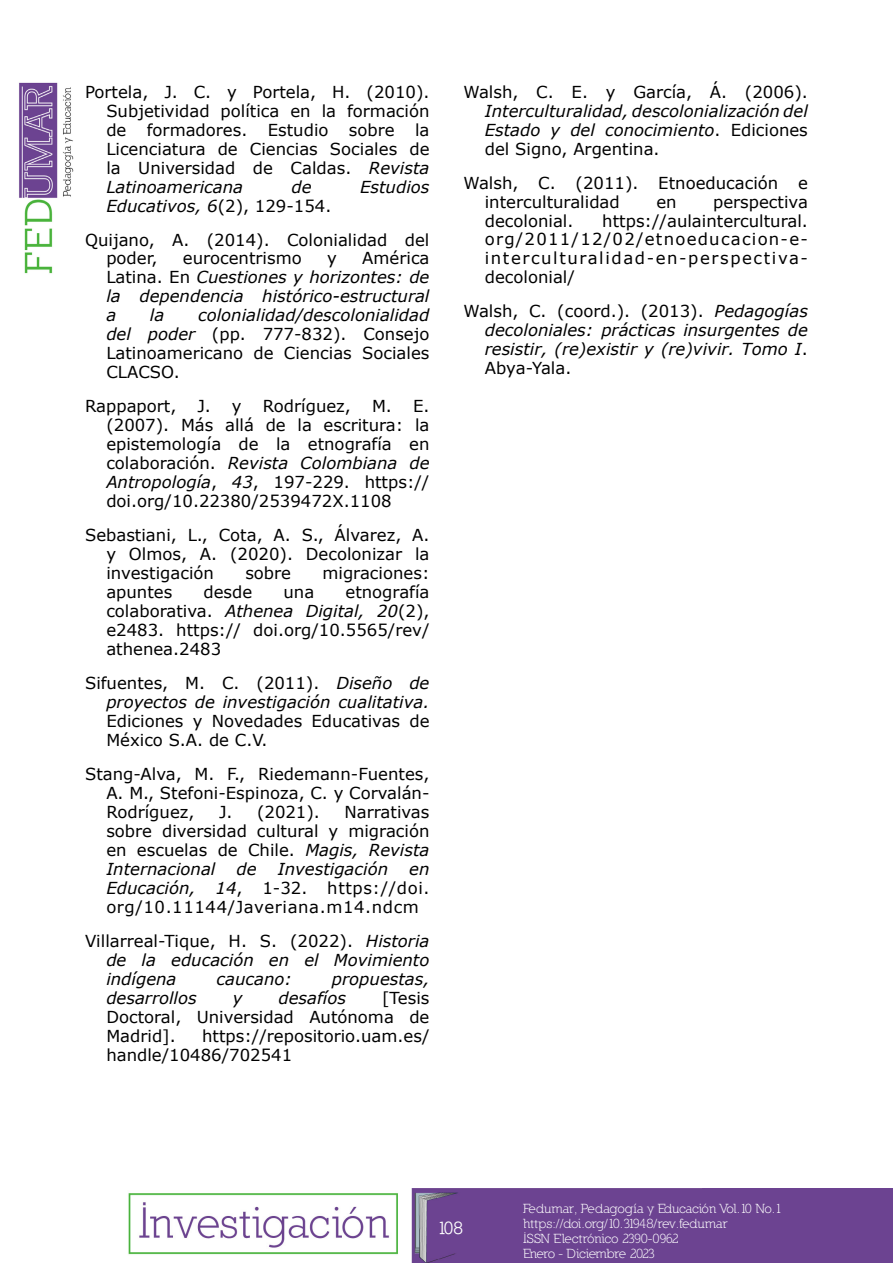
<style>
.page{position:relative;width:893px;height:1263px;background:#fff}
.page>*{position:absolute;margin:0;border:0;box-sizing:border-box;transform-origin:0 0}
.t1{font:700 18px "Nilland";color:#fff}
.t2{font:16.5px/18.9px "Verdana";color:#000;text-align:justify}
.t3{font:italic 16.5px/19px "Verdana";color:#000;text-align:justify}
.t4{font:13.5px/15px "Nilland";letter-spacing:-.035em;color:#fff}
.s1{font-style:italic}
.s2{font-style:normal}
</style>
<div class="page">
<div style="left:412px;top:1189px;width:481px;height:74px;background:#6c4391"></div>
<img style="left:19px;top:82px;width:55px;height:192px">
<img style="left:128px;top:1193px;width:270px;height:62px">
<p class="t2" style="left:106px;top:82px;width:325px;text-indent:-21px">Portela, J. C. y Portela, H. (2010).<br>Subjetividad política en la formación de formadores. Estudio sobre la Licenciatura de Ciencias Sociales de la Universidad de Caldas. <span class="s1">Revista Latinoamericana</span></p>
<p class="t3" style="left:292px;top:177px;width:22px">de</p>
<p class="t3" style="left:360px;top:177px;width:71px">Estudios</p>
<p class="t2" style="left:85px;top:188px;width:346px;line-height:33.9px;text-indent:21px"><span class="s1">Educativos, 6</span>(2), 129-154.<br>Quijano, A. (2014). Colonialidad del</p>
<p class="t2" style="left:106px;top:249px;width:53px">poder,</p>
<p class="t2" style="left:183px;top:249px;width:120px">eurocentrismo</p>
<p class="t2" style="left:327px;top:249px;width:11px">y</p>
<p class="t3" style="left:106px;top:249px;width:325px;text-indent:256px"><span class="s2">América Latina. En</span> Cuestiones y horizontes: de la dependencia histórico-estructural a</p>
<p class="t2" style="left:106px;top:306px;width:325px;text-indent:92px"><span class="s1">colonialidad/descolonialidad del poder</span> (pp. 777-832). Consejo Latinoamericano de Ciencias Sociales CLACSO.</p>
<p class="t2" style="left:85px;top:397px;width:93px">Rappaport,</p>
<p class="t2" style="left:197px;top:397px;width:46px">J. y</p>
<p class="t2" style="left:263px;top:397px;width:90px">Rodríguez,</p>
<p class="t3" style="left:150px;top:306px;width:16px">la</p>
<p class="t2" style="left:106px;top:397px;width:325px;text-indent:266px">M. E. (2007). Más allá de la escritura: la epistemología de la etnografía en colaboración. <span class="s1">Revista Colombiana de Antropología</span>, <span class="s1">43</span>, 197-229. https:// doi.org/10.22380/2539472X.1108</p>
<p class="t2" style="left:106px;top:526px;width:325px;text-indent:-21px">Sebastiani, L., Cota, A. S., Álvarez, A. y Olmos, A. (2020). Decolonizar la investigación</p>
<p class="t2" style="left:245px;top:563px;width:47px">sobre</p>
<p class="t2" style="left:322px;top:563px;width:109px">migraciones:</p>
<p class="t2" style="left:106px;top:582px;width:325px;text-indent:239px">etnografía colaborativa. <span class="s1">Athenea Digital, 20</span>(2), e2483. https:// doi.org/10.5565/rev/ athenea.2483</p>
<p class="t3" style="left:85px;top:673px;width:346px;text-align:right"><span class="s2">Sifuentes, M. C. (2011).</span> Diseño de proyectos de investigación cualitativa.</p>
<p class="t2" style="left:106px;top:711px;width:325px">Ediciones y Novedades Educativas de<br>México S.A. de C.V.</p>
<p class="t2" style="left:106px;top:764px;width:325px;text-indent:-21px">Stang-Alva, M. F., Riedemann-Fuentes, A. M., Stefoni-Espinoza, C. y Corvalán-Rodríguez,</p>
<p class="t2" style="left:106px;top:582px;width:68px">apuntes</p>
<p class="t2" style="left:204px;top:582px;width:50px">desde</p>
<p class="t2" style="left:284px;top:582px;width:32px">una</p>
<p class="t2" style="left:219px;top:802px;width:102px">J. (2021).</p>
<p class="t2" style="left:106px;top:802px;width:325px;text-indent:238px">Narrativas sobre diversidad cultural y migración en escuelas de Chile. <span class="s1">Magis, Revista Internacional</span></p>
<p class="t3" style="left:237px;top:859px;width:22px">de</p>
<p class="t3" style="left:278px;top:859px;width:112px">Investigación</p>
<p class="t2" style="left:106px;top:859px;width:325px;text-indent:303px"><span class="s1">en Educación, 14</span>, 1-32. https://doi. org/10.11144/Javeriana.m14.ndcm</p>
<p class="t3" style="left:106px;top:931px;width:325px;text-indent:-21px"><span class="s2">Villarreal-Tique, H. S. (2022).</span> Historia de la educación en el Movimiento indígena</p>
<p class="t3" style="left:217px;top:969px;width:77px">caucano:</p>
<p class="t3" style="left:332px;top:969px;width:99px">propuestas,</p>
<p class="t3" style="left:106px;top:988px;width:92px">desarrollos</p>
<p class="t3" style="left:233px;top:988px;width:11px">y</p>
<p class="t3" style="left:278px;top:988px;width:69px">desafíos</p>
<p class="t2" style="left:106px;top:988px;width:325px;text-indent:276px">[Tesis Doctoral, Universidad Autónoma de Madrid].</p>
<p class="t2" style="left:106px;top:1026px;width:325px;text-indent:96px">https://repositorio.uam.es/ handle/10486/702541</p>
<p class="t2" style="left:463px;top:82px;width:346px">Walsh, C. E. y García, Á. (2006).</p>
<p class="t3" style="left:485px;top:101px;width:325px">Interculturalidad, descolonialización del Estado y del conocimiento<span class="s2">. Ediciones del Signo, Argentina.</span></p>
<p class="t2" style="left:485px;top:173px;width:325px;text-indent:-21px">Walsh, C. (2011). Etnoeducación e interculturalidad</p>
<p class="t2" style="left:656px;top:192px;width:22px">en</p>
<p class="t2" style="left:713px;top:192px;width:96px">perspectiva</p>
<p class="t2" style="left:485px;top:211px;width:325px;text-indent:117px">https://aulaintercultural. org/2011/12/02/etnoeducacion-e&shy;interculturalidad-en-perspectiva&shy;decolonial/</p>
<p class="t3" style="left:485px;top:302px;width:325px;text-indent:-21px"><span class="s2">Walsh, C. (coord.). (2013).</span> Pedagogías decoloniales: prácticas insurgentes de resistir, (re)existir y (re)vivir. Tomo I<span class="s2">.<br>Abya-Yala.</span></p>
<p class="t2" style="left:485px;top:211px;width:90px">decolonial.</p>
<p class="t1" style="left:438px;top:1217px;width:27px">108</p>
<p class="t4" style="left:523px;top:1201px;width:261px">Fedumar, Pedagogía y Educación Vol.10 No.1 https://doi.org/10.31948/rev.fedumar<br>ISSN Electrónico 2390-0962<br>Enero - Diciembre 2023</p>
</div>
